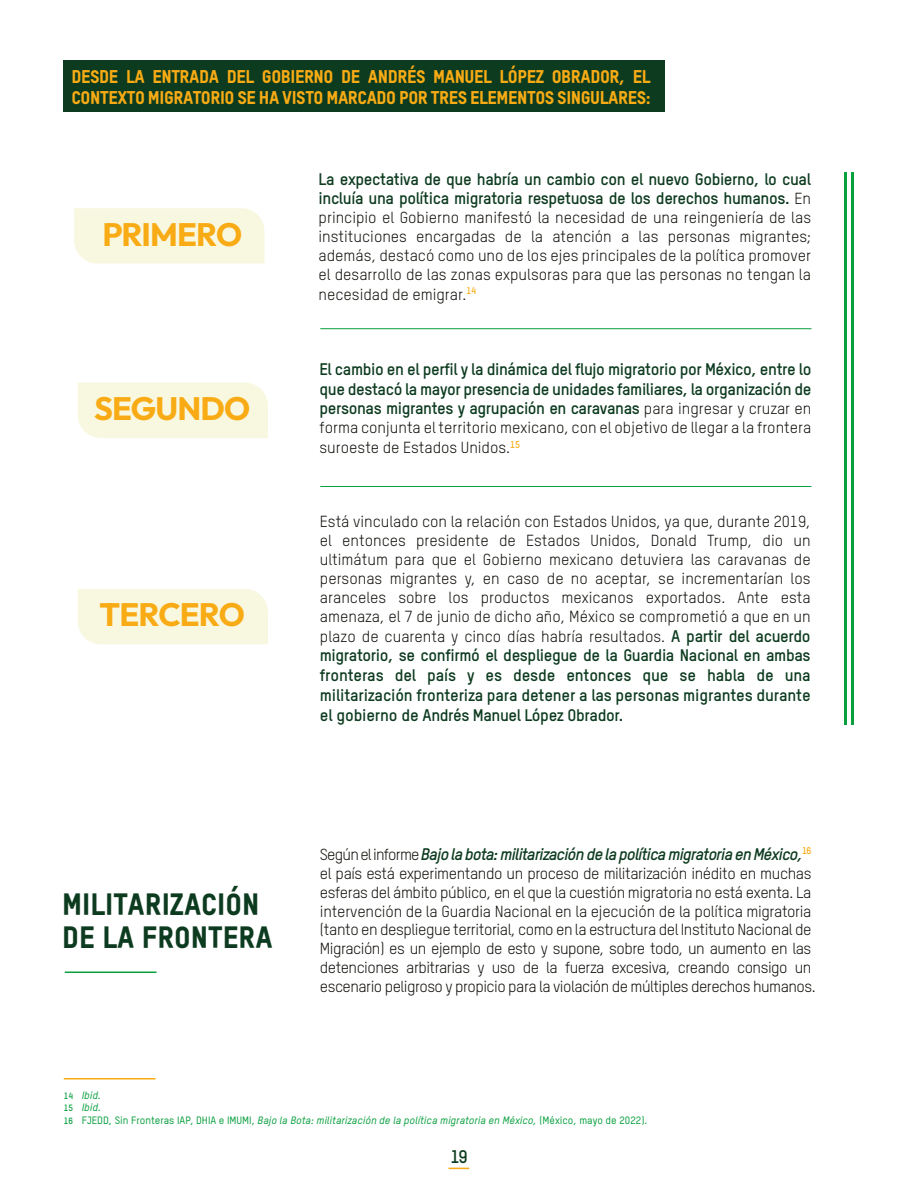
<style>
.page{position:relative;width:918px;height:1188px;background:#fff}
.page>*{position:absolute;margin:0;border:0;box-sizing:border-box;transform-origin:0 0}
.t1{font:700 32.4px "Outfit";letter-spacing:-.025em;color:#f8ab14}
.t2{font:30px/33.8px "Oxfam TSTARPRO Headline";color:#0d3b1f}
.t3{font:18px/21.6px "Oxfam TSTARPRO Headline";letter-spacing:-.025em;color:#f8ab14}
.t4{font:700 18px "Oxfam TSTARPRO";color:#0d3b1f}
.t5{font:700 16.5px/19.8px "Oxfam TSTARPRO";letter-spacing:-.025em;color:#0d3b1f;text-align:justify}
.t6{font:italic 700 16.5px "Oxfam TSTARPRO";letter-spacing:-.05em;color:#0d3b1f}
.t7{font:15.75px/19px "Oxfam TSTARPRO";letter-spacing:-.025em;color:#13110c;text-align:justify}
.t8{font:15.75px/19.8px "Oxfam TSTARPRO";color:#13110c}
.t9{font:italic 500 10.5px/12.6px "Oxfam TSTARPRO";color:#089f3e}
.t10{font:700 9px/12.6px "Oxfam TSTARPRO";color:#089f3e;text-align:justify}
.s1{font-weight:400;font-size:15.75px;color:#13110c}
.s2{font-weight:700;font-size:16.5px;color:#0d3b1f}
.s3{font-weight:400;font-style:normal;font-size:15.75px;color:#13110c}
.s4{font-style:normal}
</style>
<div class="page">
<div style="left:63px;top:61px;width:602px;height:51px;background:#0d3b1f"></div>
<div style="left:74px;top:208px;width:190px;height:56px;background:#f8f8e1"></div>
<div style="left:78px;top:383px;width:190px;height:55px;background:#f8f8e1"></div>
<div style="left:78px;top:589px;width:190px;height:55px;background:#f8f8e1"></div>
<svg style="left:449px;top:1168px;width:20px;height:1px"></svg>
<hr style="left:65px;top:972px;width:92px;height:1px;background:#089f3e">
<hr style="left:64px;top:1078px;width:92px;height:2px;background:#f8ab14">
<hr style="left:320px;top:328px;width:491px;height:1px;background:#089f3e">
<hr style="left:320px;top:486px;width:491px;height:1px;background:#089f3e">
<hr style="left:845px;top:172px;width:2px;height:552px;background:#089f3e">
<hr style="left:851px;top:172px;width:3px;height:552px;background:#089f3e">
<p class="t3" style="left:71px;top:65px;width:581px">DESDE LA ENTRADA DEL GOBIERNO DE ANDRÉS MANUEL LÓPEZ OBRADOR, EL<br>CONTEXTO MIGRATORIO SE HA VISTO MARCADO POR TRES ELEMENTOS SINGULARES:</p>
<h1 class="t1" style="left:102px;top:213px;width:141px">PRIMERO</h1>
<h1 class="t1" style="left:94px;top:387px;width:158px">SEGUNDO</h1>
<h1 class="t1" style="left:100px;top:593px;width:147px">TERCERO</h1>
<p class="t5" style="left:319px;top:169px;width:494px">La expectativa de que habría un cambio con el nuevo Gobierno, lo cual incluía una política migratoria respetuosa de los derechos humanos. <span class="s1">En</span></p>
<p class="t7" style="left:319px;top:208px;width:494px">principio el Gobierno manifestó la necesidad de una reingeniería de las instituciones encargadas de la atención a las personas migrantes; además, destacó como uno de los ejes principales de la política promover el desarrollo de las zonas expulsoras para que las personas no tengan la necesidad de emigrar.<sup>14</sup></p>
<p class="t5" style="left:320px;top:359px;width:494px">El cambio en el perfil y la dinámica del flujo migratorio por México, entre lo que destacó la mayor presencia de unidades familiares, la organización de personas migrantes y agrupación en caravanas <span class="s1">para ingresar y cruzar en</span></p>
<p class="t8" style="left:320px;top:418px;width:493px">forma conjunta el territorio mexicano, con el objetivo de llegar a la frontera suroeste de Estados Unidos.<sup>15</sup></p>
<p class="t7" style="left:320px;top:512px;width:492px">Está vinculado con la relación con Estados Unidos, ya que, durante 2019, el entonces presidente de Estados Unidos, Donald Trump, dio un ultimátum para que el Gobierno mexicano detuviera las caravanas de personas migrantes y, en caso de no aceptar, se incrementarían los aranceles sobre los productos mexicanos exportados. Ante esta amenaza, el 7 de junio de dicho año, México se comprometió a que en un plazo de cuarenta y cinco días habría resultados. <span class="s2">A partir del acuerdo</span></p>
<p class="t5" style="left:320px;top:645px;width:492px">migratorio, se confirmó el despliegue de la Guardia Nacional en ambas fronteras del país y es desde entonces que se habla de una militarización fronteriza para detener a las personas migrantes durante el gobierno de Andrés Manuel López Obrador.</p>
<h2 class="t2" style="left:62px;top:886px;width:212px">MILITARIZACIÓN<br>DE LA FRONTERA</h2>
<p class="t6" style="left:320px;top:844px;width:493px"><span class="s3">Según el informe</span> Bajo la bota: militarización de la política migratoria en México,<sup>16</sup></p>
<p class="t7" style="left:320px;top:864px;width:497px;text-align:left">el país está experimentando un proceso de militarización inédito en muchas esferas del ámbito público, en el que la cuestión migratoria no está exenta. La intervención de la Guardia Nacional en la ejecución de la política migratoria (tanto en despliegue territorial, como en la estructura del Instituto Nacional de Migración) es un ejemplo de esto y supone, sobre todo, un aumento en las detenciones arbitrarias y uso de la fuerza excesiva, creando consigo un escenario peligroso y propicio para la violación de múltiples derechos humanos.</p>
<p class="t10" style="left:64px;top:1089px;width:11px">14<br>15<br>16</p>
<p class="t9" style="left:82px;top:1089px;width:567px">Ibid.<br>Ibid.<br><span class="s4">FJEDD, Sin Fronteras IAP, DHIA e IMUMI,</span> Bajo la Bota: militarización de la política migratoria en México, <span class="s4">(México, mayo de 2022).</span></p>
<p class="t4" style="left:451px;top:1146px;width:19px">19</p>
</div>
